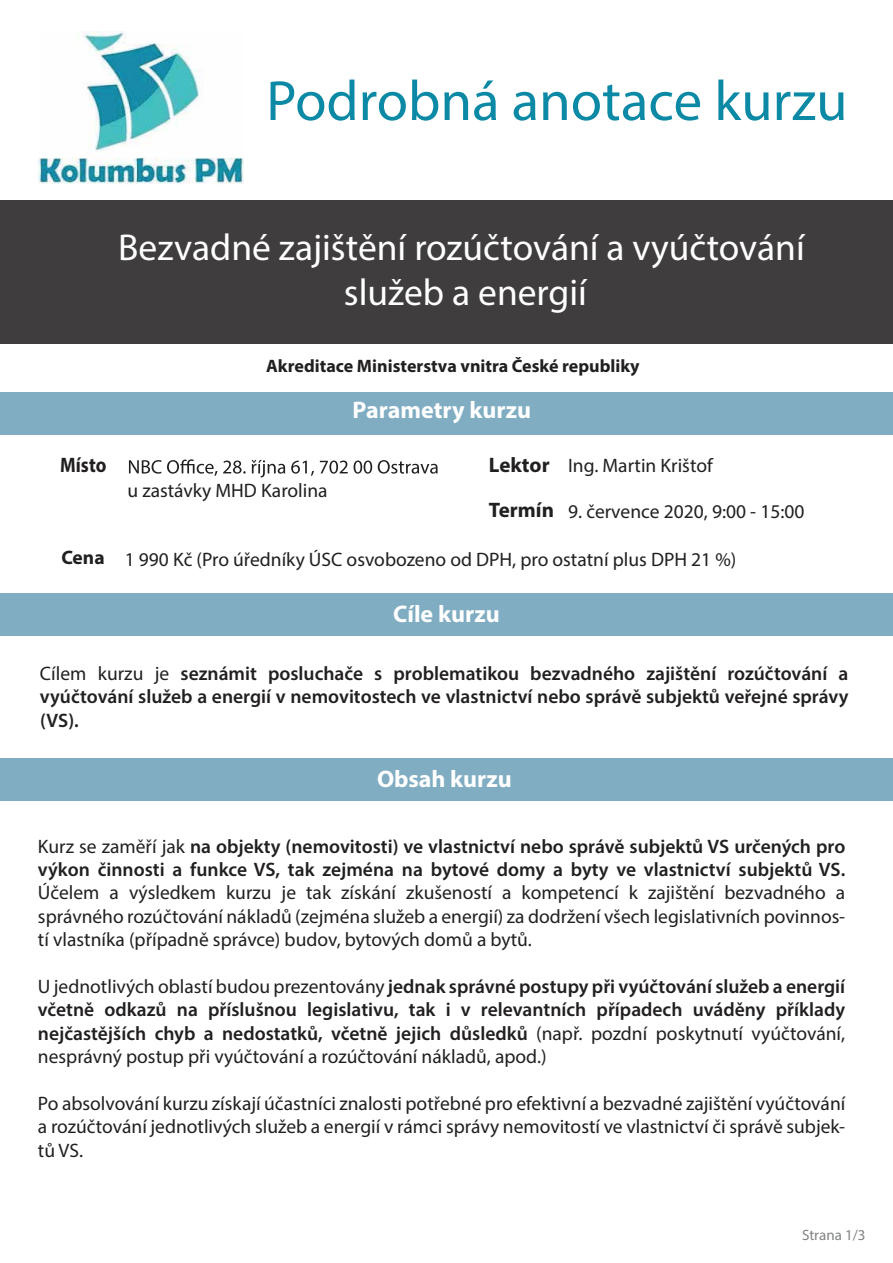
<style>
.page{position:relative;width:893px;height:1263px;background:#fff}
.page>*{position:absolute;margin:0;border:0;box-sizing:border-box;transform-origin:0 0}
.t1{font:57px "Myriad Pro";color:#0c89a5}
.t2{font:37.5px/45px "Myriad Pro";color:#fff;text-align:center}
.t3{font:700 24px "Myriad Pro";color:#fff}
.t4{font:700 21px/45px "Myriad Pro";color:#221f20}
.t5{font:700 21px "Myriad Pro";color:#221f20;scale:.88 1}
.t6{font:600 19.5px/23.4px "Myriad Pro";color:#221f20;text-align:justify}
.t7{font:19.5px/23.4px "Myriad Pro";color:#221f20;text-align:justify}
.t8{font:700 18px "Myriad Pro";color:#221f20}
.t9{font:15px "Myriad Pro";color:#808284}
.s1{font-weight:700}
.s2{font-weight:400}
</style>
<div class="page">
<div style="left:0;top:201px;width:893px;height:143px;background:#3f3d3d"></div>
<div style="left:0;top:392px;width:893px;height:42px;background:#80adc2"></div>
<div style="left:0;top:593px;width:893px;height:42px;background:#80adc2"></div>
<div style="left:0;top:758px;width:893px;height:42px;background:#80adc2"></div>
<img style="left:38px;top:32px;width:205px;height:152px">
<svg style="left:129px;top:459px;width:309px;height:18px"></svg>
<h1 class="t1" style="left:266px;top:66px;width:583px">Podrobná anotace kurzu</h1>
<h2 class="t2" style="left:118px;top:224px;width:688px">Bezvadné zajištění rozúčtování a vyúčtování služeb a energií</h2>
<p class="t8" style="left:266px;top:354px;width:375px">Akreditace Ministerstva vnitra České republiky</p>
<p class="t3" style="left:353px;top:394px;width:180px">Parametry kurzu</p>
<p class="t5" style="left:60px;top:451px;width:54px">Místo</p>
<p class="t4" style="left:489px;top:442px;width:67px">Lektor<br>Termín</p>
<p class="t7" style="left:61px;top:547px;width:676px"><span class="s1">Cena</span> 1 990 Kč (Pro úředníky ÚSC osvobozeno od DPH, pro ostatní plus DPH 21 %)</p>
<p class="t3" style="left:393px;top:598px;width:108px">Cíle kurzu</p>
<p class="t7" style="left:568px;top:453px;width:146px">Ing. Martin Krištof</p>
<p class="t7" style="left:127px;top:478px;width:202px">u zastávky MHD Karolina</p>
<p class="t7" style="left:568px;top:499px;width:238px">9. července 2020, 9:00 - 15:00</p>
<p class="t6" style="left:40px;top:661px;width:810px"><span class="s2">Cílem kurzu je</span> seznámit posluchače s problematikou bezvadného zajištění rozúčtování a vyúčtování služeb a energií v nemovitostech ve vlastnictví nebo správě subjektů veřejné správy (VS).</p>
<p class="t3" style="left:377px;top:763px;width:136px">Obsah kurzu</p>
<p class="t6" style="left:38px;top:834px;width:809px"><span class="s2">Kurz se zaměří jak</span> na objekty (nemovitosti) ve vlastnictví nebo správě subjektů VS určených pro výkon činnosti a funkce VS, tak zejména na bytové domy a byty ve vlastnictví subjektů VS.</p>
<p class="t7" style="left:38px;top:881px;width:809px">Účelem a výsledkem kurzu je tak získání zkušeností a kompetencí k zajištění bezvadného a správného rozúčtování nákladů (zejména služeb a energií) za dodržení všech legislativních povinnos&shy;tí vlastníka (případně správce) budov, bytových domů a bytů.</p>
<p class="t6" style="left:38px;top:974px;width:809px"><span class="s2">U jednotlivých oblastí budou prezentovány</span> jednak správné postupy při vyúčtování služeb a energií včetně odkazů na příslušnou legislativu, tak i v relevantních případech uváděny příklady nejčastějších chyb a nedostatků, včetně jejich důsledků <span class="s2">(např. pozdní poskytnutí vyúčtování, nesprávný postup při vyúčtování a rozúčtování nákladů, apod.)</span></p>
<p class="t7" style="left:38px;top:1091px;width:809px">Po absolvování kurzu získají účastníci znalosti potřebné pro efektivní a bezvadné zajištění vyúčtování a rozúčtování jednotlivých služeb a energií v rámci správy nemovitostí ve vlastnictví či správě subjek&shy;tů VS.</p>
<p class="t9" style="left:802px;top:1225px;width:65px">Strana 1/3</p>
</div>
